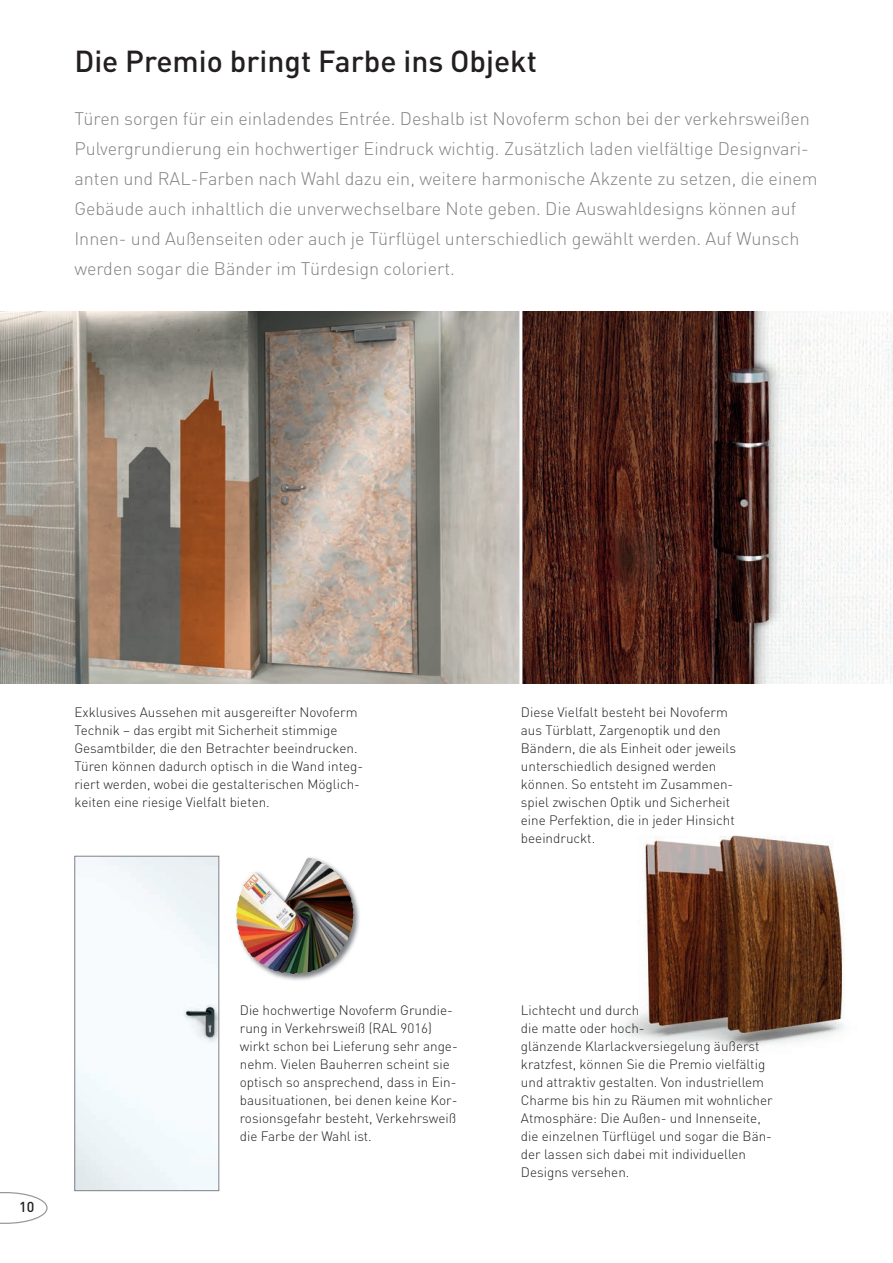
<style>
.page{position:relative;width:893px;height:1263px;background:#fff}
.page>*{position:absolute;margin:0;border:0;box-sizing:border-box;transform-origin:0 0}
.t1{font:500 30px "DIN Pro";color:#231f20}
.t2{font:300 18px/30px "DIN Pro";color:#808285}
.t3{font:500 14.25px "DIN Pro";color:#231f20}
.t4{font:300 13.5px/18px "DIN Pro";color:#231f20}
</style>
<div class="page">
<img style="left:0;top:311px;width:893px;height:372px">
<img style="left:604px;top:835px;width:241px;height:233px">
<img style="left:270px;top:857px;width:90px;height:124px">
<img style="left:236px;top:858px;width:118px;height:116px">
<hr style="left:519px;top:303px;width:3px;height:389px;background:#fff">
<img style="left:76px;top:858px;width:141px;height:331px">
<div style="left:74px;top:856px;width:145px;height:335px;border:1px solid #808285"></div>
<svg style="left:0;top:1192px;width:48px;height:32px"></svg>
<h1 class="t1" style="left:74px;top:37px;width:464px">Die Premio bringt Farbe ins Objekt</h1>
<p class="t2" style="left:74px;top:103px;width:745px">Türen sorgen für ein einladendes Entrée. Deshalb ist Novoferm schon bei der verkehrsweißen Pulvergrundierung ein hochwertiger Eindruck wichtig. Zusätzlich laden vielfältige Designvari&shy;anten und RAL-Farben nach Wahl dazu ein, weitere harmonische Akzente zu setzen, die einem Gebäude auch inhaltlich die unverwechselbare Note geben. Die Auswahldesigns können auf Innen- und Außenseiten oder auch je Türflügel unterschiedlich gewählt werden. Auf Wunsch werden sogar die Bänder im Türdesign coloriert.</p>
<p class="t4" style="left:74px;top:703px;width:290px">Exklusives Aussehen mit ausgereifter Novoferm Technik – das ergibt mit Sicherheit stimmige Gesamtbilder, die den Betrachter beeindrucken.<br>Türen können dadurch optisch in die Wand integ&shy;riert werden, wobei die gestalterischen Möglich&shy;keiten eine riesige Vielfalt bieten.</p>
<p class="t4" style="left:521px;top:703px;width:217px">Diese Vielfalt besteht bei Novoferm aus Türblatt, Zargenoptik und den Bändern, die als Einheit oder jeweils unterschiedlich designed werden können. So entsteht im Zusammen&shy;spiel zwischen Optik und Sicherheit eine Perfektion, die in jeder Hinsicht beeindruckt.</p>
<p class="t3" style="left:19px;top:1195px;width:17px">10</p>
<p class="t4" style="left:240px;top:1000px;width:219px">Die hochwertige Novoferm Grundie&shy;rung in Verkehrsweiß (RAL 9016) wirkt schon bei Lieferung sehr ange&shy;nehm. Vielen Bauherren scheint sie optisch so ansprechend, dass in Ein&shy;bausituationen, bei denen keine Kor&shy;rosionsgefahr besteht, Verkehrsweiß die Farbe der Wahl ist.</p>
<p class="t4" style="left:521px;top:1000px;width:253px">Lichtecht und durch<br>die matte oder hoch-<br>glänzende Klarlackversiegelung äußerst kratzfest, können Sie die Premio vielfältig und attraktiv gestalten. Von industriellem Charme bis hin zu Räumen mit wohnlicher Atmosphäre: Die Außen- und Innenseite, die einzelnen Türflügel und sogar die Bän&shy;der lassen sich dabei mit individuellen Designs versehen.</p>
</div>
